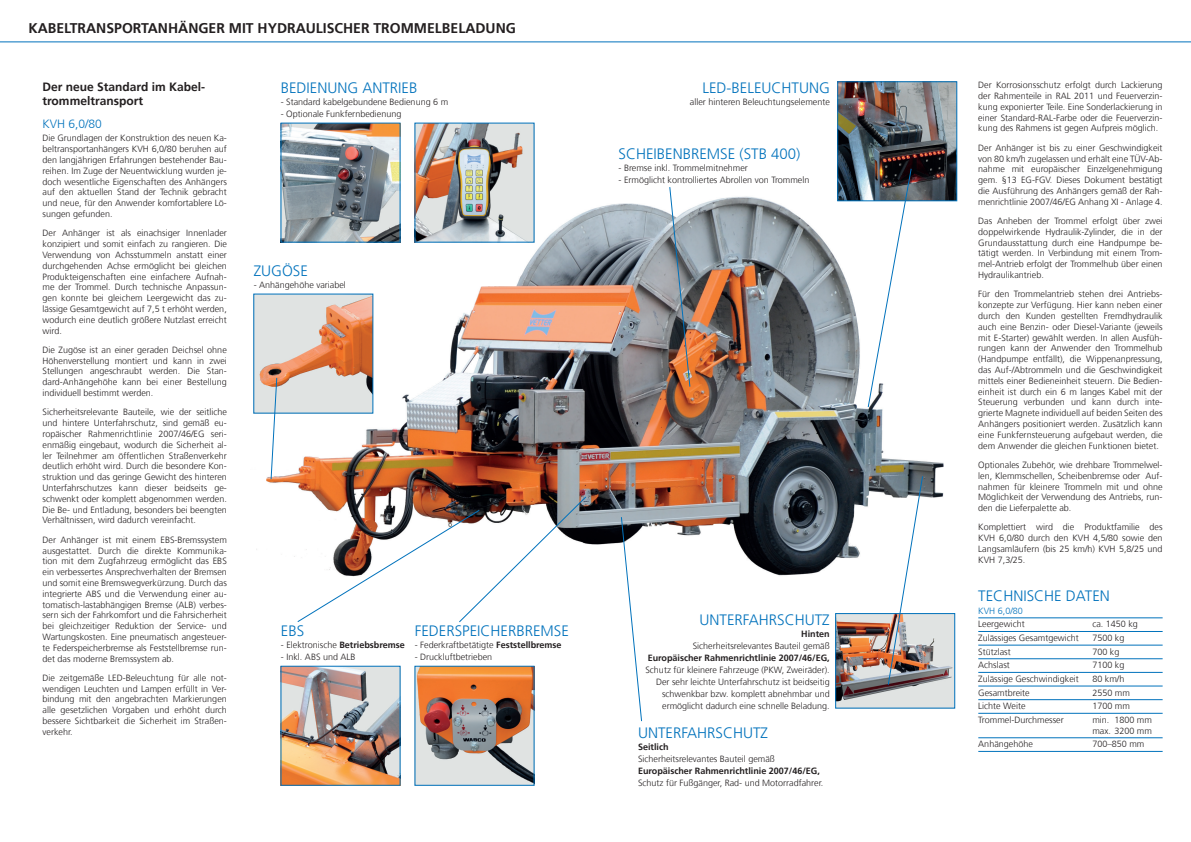
<style>
.page{position:relative;width:1191px;height:842px;background:#fff}
.page>*{position:absolute;margin:0;border:0;box-sizing:border-box;transform-origin:0 0}
.t1{font:300 15px "Frutiger";color:#0072bc}
.t2{font:700 14px "Frutiger";color:#231f20}
.t3{font:700 12px/14.4px "Frutiger";color:#231f20}
.t4{font:300 12px "Frutiger";color:#0072bc}
.t5{font:300 9px/10.8px "Frutiger";color:#231f20;text-align:justify}
.t6{font:700 9px "Frutiger";color:#231f20}
.t7{font:300 9px "Frutiger";color:#0072bc}
.s1{font-weight:700}
</style>
<div class="page">
<img style="left:253px;top:164px;width:698px;height:412px">
<hr style="left:0;top:41px;width:1191px;height:1px;background:#0072bc">
<img style="left:255px;top:296px;width:116px;height:115px">
<img style="left:837px;top:615px;width:116px;height:91px">
<div style="left:835px;top:613px;width:120px;height:95px;border:1px solid #0072bc"></div>
<img style="left:283px;top:668px;width:115px;height:115px">
<img style="left:417px;top:668px;width:115px;height:115px">
<img style="left:839px;top:83px;width:116px;height:116px">
<div style="left:837px;top:81px;width:120px;height:120px;border:1px solid #0072bc"></div>
<img style="left:887px;top:475px;width:36px;height:211px">
<svg style="left:867px;top:168px;width:45px;height:240px"></svg>
<svg style="left:620px;top:516px;width:22px;height:206px"></svg>
<svg style="left:296px;top:495px;width:291px;height:128px"></svg>
<svg style="left:270px;top:377px;width:8px;height:103px"></svg>
<img style="left:417px;top:125px;width:115px;height:115px">
<img style="left:283px;top:125px;width:115px;height:115px">
<hr style="left:978px;top:618px;width:184px;height:1px;background:#0072bc">
<hr style="left:978px;top:631px;width:184px;height:1px;background:#0072bc">
<hr style="left:978px;top:645px;width:184px;height:1px;background:#0072bc">
<hr style="left:978px;top:658px;width:184px;height:1px;background:#0072bc">
<hr style="left:978px;top:672px;width:184px;height:1px;background:#0072bc">
<hr style="left:978px;top:686px;width:184px;height:1px;background:#0072bc">
<hr style="left:978px;top:699px;width:184px;height:1px;background:#0072bc">
<hr style="left:978px;top:713px;width:184px;height:1px;background:#0072bc">
<hr style="left:978px;top:737px;width:184px;height:1px;background:#0072bc">
<hr style="left:978px;top:751px;width:184px;height:1px;background:#0072bc">
<img style="left:668px;top:186px;width:23px;height:202px">
<h2 class="t2" style="left:28px;top:20px;width:489px">KABELTRANSPORTANHÄNGER MIT HYDRAULISCHER TROMMELBELADUNG</h2>
<h3 class="t3" style="left:43px;top:79px;width:164px">Der neue Standard im Kabel&shy;trommeltransport</h3>
<h3 class="t4" style="left:43px;top:117px;width:61px">KVH 6,0/80</h3>
<p class="t5" style="left:43px;top:133px;width:186px">Die Grundlagen der Konstruktion des neuen Ka&shy;beltransportanhängers KVH 6,0/80 beruhen auf den langjährigen Erfahrungen bestehender Bau&shy;reihen. Im Zuge der Neuentwicklung wurden je&shy;doch wesentliche Eigenschaften des Anhängers auf den aktuellen Stand der Technik gebracht und neue, für den Anwender komfortablere Lö&shy;sungen gefunden.</p>
<p class="t5" style="left:43px;top:228px;width:186px">Der Anhänger ist als einachsiger Innenlader konzipiert und somit einfach zu rangieren. Die Verwendung von Achsstummeln anstatt einer durchgehenden Achse ermöglicht bei gleichen Produkteigenschaften eine einfachere Aufnah&shy;me der Trommel. Durch technische Anpassun&shy;gen konnte bei gleichem Leergewicht das zu&shy;lässige Gesamtgewicht auf 7,5 t erhöht werden, wodurch eine deutlich größere Nutzlast erreicht wird.</p>
<p class="t5" style="left:43px;top:344px;width:186px">Die Zugöse ist an einer geraden Deichsel ohne Höhenverstellung montiert und kann in zwei Stellungen angeschraubt werden. Die Stan&shy;dard-Anhängehöhe kann bei einer Bestellung individuell bestimmt werden.</p>
<p class="t5" style="left:43px;top:407px;width:186px">Sicherheitsrelevante Bauteile, wie der seitliche und hintere Unterfahrschutz, sind gemäß eu&shy;ropäischer Rahmenrichtlinie 2007/46/EG seri&shy;enmäßig eingebaut, wodurch die Sicherheit al&shy;ler Teilnehmer am öffentlichen Straßenverkehr deutlich erhöht wird. Durch die besondere Kon&shy;struktion und das geringe Gewicht des hinteren Unterfahrschutzes kann dieser beidseits ge&shy;schwenkt oder komplett abgenommen werden.<br>Die Be- und Entladung, besonders bei beengten Verhältnissen, wird dadurch vereinfacht.</p>
<p class="t5" style="left:43px;top:534px;width:186px">Der Anhänger ist mit einem EBS-Bremssystem ausgestattet. Durch die direkte Kommunika&shy;tion mit dem Zugfahrzeug ermöglicht das EBS ein verbessertes Ansprechverhalten der Bremsen und somit eine Bremswegverkürzung. Durch das integrierte ABS und die Verwendung einer au&shy;tomatisch-lastabhängigen Bremse (ALB) verbes&shy;sern sich der Fahrkomfort und die Fahrsicherheit bei gleichzeitiger Reduktion der Service- und Wartungskosten. Eine pneumatisch angesteuer&shy;te Federspeicherbremse als Feststellbremse run&shy;det das moderne Bremssystem ab.</p>
<p class="t5" style="left:43px;top:672px;width:186px">Die zeitgemäße LED-Beleuchtung für alle not&shy;wendigen Leuchten und Lampen erfüllt in Ver&shy;bindung mit den angebrachten Markierungen alle gesetzlichen Vorgaben und erhöht durch bessere Sichtbarkeit die Sicherheit im Straßen&shy;verkehr.</p>
<h1 class="t1" style="left:281px;top:79px;width:138px">BEDIENUNG ANTRIEB</h1>
<p class="t5" style="left:281px;top:97px;width:169px">- Standard kabelgebundene Bedienung 6 m</p>
<p class="t5" style="left:281px;top:109px;width:122px">- Optionale Funkfernbedienung</p>
<h1 class="t1" style="left:254px;top:263px;width:56px">ZUGÖSE</h1>
<p class="t5" style="left:254px;top:280px;width:94px">- Anhängehöhe variabel</p>
<h1 class="t1" style="left:281px;top:622px;width:25px">EBS</h1>
<p class="t5" style="left:281px;top:640px;width:125px">- Elektronische <span class="s1">Betriebsbremse</span></p>
<p class="t5" style="left:281px;top:652px;width:76px">- Inkl. ABS und ALB</p>
<h1 class="t1" style="left:415px;top:622px;width:156px">FEDERSPEICHERBREMSE</h1>
<p class="t5" style="left:415px;top:640px;width:148px">- Federkraftbetätigte <span class="s1">Feststellbremse</span></p>
<p class="t5" style="left:415px;top:652px;width:79px">- Druckluftbetrieben</p>
<h1 class="t1" style="left:702px;top:79px;width:129px">LED-BELEUCHTUNG</h1>
<p class="t5" style="left:690px;top:96px;width:141px">aller hinteren Beleuchtungselemente</p>
<h1 class="t1" style="left:618px;top:145px;width:183px">SCHEIBENBREMSE (STB 400)</h1>
<p class="t5" style="left:618px;top:163px;width:131px">- Bremse inkl. Trommelmitnehmer</p>
<p class="t5" style="left:618px;top:175px;width:192px">- Ermöglicht kontrolliertes Abrollen von Trommeln</p>
<h1 class="t1" style="left:699px;top:611px;width:132px">UNTERFAHRSCHUTZ</h1>
<p class="t6" style="left:801px;top:628px;width:30px">Hinten</p>
<p class="t5" style="left:693px;top:640px;width:138px">Sicherheitsrelevantes Bauteil gemäß</p>
<p class="t6" style="left:648px;top:652px;width:183px">Europäischer Rahmenrichtlinie 2007/46/EG,</p>
<p class="t5" style="left:645px;top:664px;width:186px;line-height:12px;text-align:right">Schutz für kleinere Fahrzeuge (PKW, Zweiräder).<br>Der sehr leichte Unterfahrschutz ist beidseitig schwenkbar bzw. komplett abnehmbar und ermöglicht dadurch eine schnelle Beladung.</p>
<h1 class="t1" style="left:638px;top:724px;width:132px">UNTERFAHRSCHUTZ</h1>
<p class="t6" style="left:638px;top:741px;width:32px">Seitlich</p>
<p class="t5" style="left:638px;top:753px;width:138px">Sicherheitsrelevantes Bauteil gemäß</p>
<p class="t6" style="left:638px;top:765px;width:183px">Europäischer Rahmenrichtlinie 2007/46/EG,</p>
<p class="t5" style="left:638px;top:777px;width:187px">Schutz für Fußgänger, Rad- und Motorradfahrer.</p>
<p class="t5" style="left:978px;top:80px;width:186px">Der Korrosionsschutz erfolgt durch Lackierung der Rahmenteile in RAL 2011 und Feuerverzin&shy;kung exponierter Teile. Eine Sonderlackierung in einer Standard-RAL-Farbe oder die Feuerverzin&shy;kung des Rahmens ist gegen Aufpreis möglich.</p>
<p class="t5" style="left:978px;top:142px;width:186px">Der Anhänger ist bis zu einer Geschwindigkeit von 80 km/h zugelassen und erhält eine TÜV-Ab&shy;nahme mit europäischer Einzelgenehmigung gem. §13 EG-FGV. Dieses Dokument bestätigt die Ausführung des Anhängers gemäß der Rah&shy;menrichtlinie 2007/46/EG Anhang XI - Anlage 4.</p>
<p class="t5" style="left:978px;top:216px;width:186px">Das Anheben der Trommel erfolgt über zwei doppelwirkende Hydraulik-Zylinder, die in der Grundausstattung durch eine Handpumpe be&shy;tätigt werden. In Verbindung mit einem Trom&shy;mel-Antrieb erfolgt der Trommelhub über einen Hydraulikantrieb.</p>
<p class="t5" style="left:978px;top:289px;width:186px">Für den Trommelantrieb stehen drei Antriebs&shy;konzepte zur Verfügung. Hier kann neben einer durch den Kunden gestellten Fremdhydraulik auch eine Benzin- oder Diesel-Variante (jeweils mit E-Starter) gewählt werden. In allen Ausfüh&shy;rungen kann der Anwender den Trommelhub (Handpumpe entfällt), die Wippenanpressung, das Auf-/Abtrommeln und die Geschwindigkeit mittels einer Bedieneinheit steuern. Die Bedien&shy;einheit ist durch ein 6 m langes Kabel mit der Steuerung verbunden und kann durch inte&shy;grierte Magnete individuell auf beiden Seiten des Anhängers positioniert werden. Zusätzlich kann eine Funkfernsteuerung aufgebaut werden, die dem Anwender die gleichen Funktionen bietet.</p>
<p class="t5" style="left:978px;top:459px;width:186px">Optionales Zubehör, wie drehbare Trommelwel&shy;len, Klemmschellen, Scheibenbremse oder Auf&shy;nahmen für kleinere Trommeln mit und ohne Möglichkeit der Verwendung des Antriebs, run&shy;den die Lieferpalette ab.</p>
<p class="t5" style="left:978px;top:522px;width:186px">Komplettiert wird die Produktfamilie des KVH 6,0/80 durch den KVH 4,5/80 sowie den Langsamläufern (bis 25 km/h) KVH 5,8/25 und KVH 7,3/25.</p>
<h1 class="t1" style="left:978px;top:587px;width:133px">TECHNISCHE DATEN</h1>
<p class="t7" style="left:978px;top:606px;width:46px">KVH 6,0/80</p>
<p class="t5" style="left:978px;top:619px;width:48px">Leergewicht</p>
<p class="t5" style="left:1092px;top:619px;width:47px">ca. 1450 kg</p>
<p class="t5" style="left:978px;top:633px;width:102px">Zulässiges Gesamtgewicht</p>
<p class="t5" style="left:1092px;top:633px;width:34px">7500 kg</p>
<p class="t5" style="left:978px;top:646px;width:34px">Stützlast</p>
<p class="t5" style="left:1092px;top:646px;width:29px">700 kg</p>
<p class="t5" style="left:978px;top:660px;width:33px">Achslast</p>
<p class="t5" style="left:1092px;top:660px;width:34px">7100 kg</p>
<p class="t5" style="left:978px;top:674px;width:102px">Zulässige Geschwindigkeit</p>
<p class="t5" style="left:1092px;top:674px;width:34px">80 km/h</p>
<p class="t5" style="left:978px;top:687px;width:53px">Gesamtbreite</p>
<p class="t5" style="left:1092px;top:687px;width:39px">2550 mm</p>
<p class="t5" style="left:978px;top:701px;width:49px">Lichte Weite</p>
<p class="t5" style="left:1092px;top:701px;width:39px">1700 mm</p>
<p class="t5" style="left:978px;top:714px;width:87px">Trommel-Durchmesser</p>
<p class="t5" style="left:1092px;top:714px;width:61px">min. 1800 mm max. 3200 mm</p>
<p class="t5" style="left:978px;top:739px;width:56px">Anhängehöhe</p>
<p class="t5" style="left:1092px;top:739px;width:54px">700–850 mm</p>
</div>
